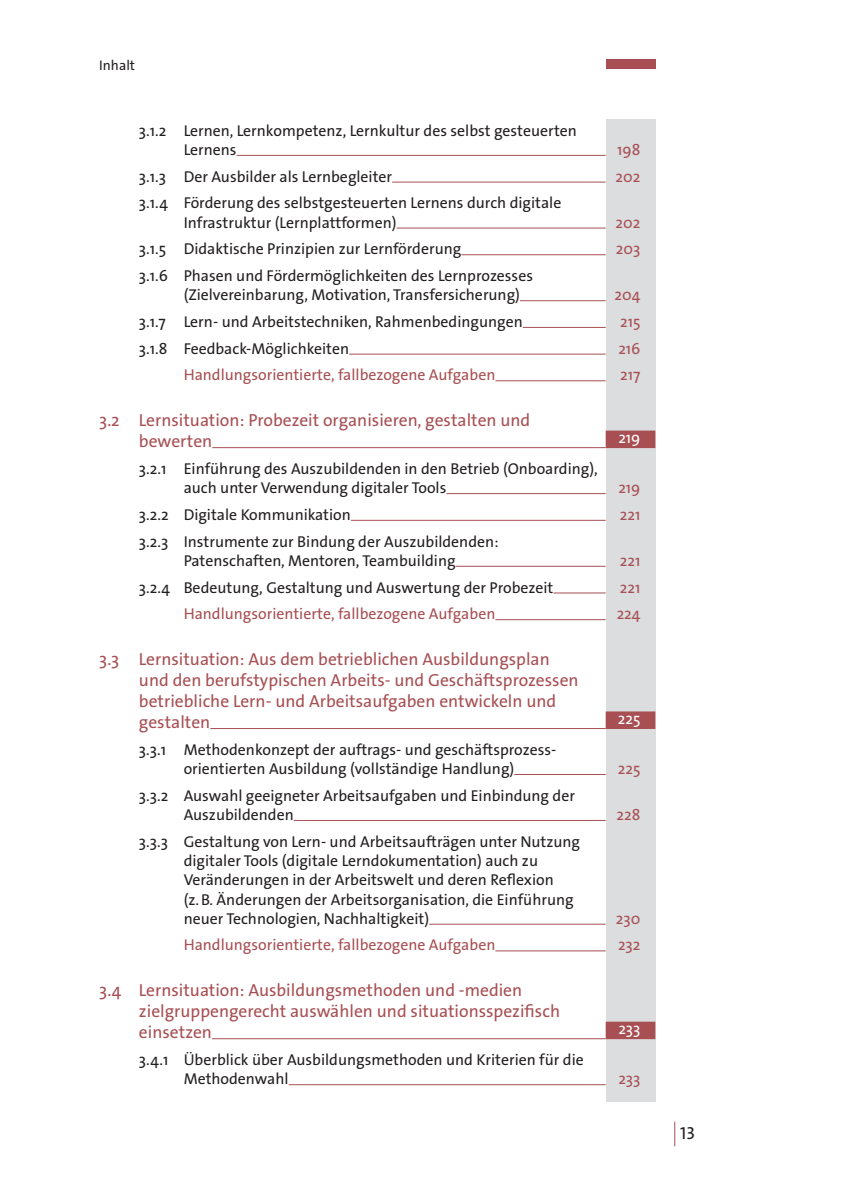
<style>
.page{position:relative;width:844px;height:1191px;background:#fff}
.page>*{position:absolute;margin:0;border:0;box-sizing:border-box;transform-origin:0 0}
.t1{font:17.5px/21px "The Sans Os F";color:#a74f53}
.t2{font:17.5px "The Sans Os F";color:#231f20}
.t3{font:15.75px/19.2px "The Sans Os F";color:#231f20}
.t4{font:15.75px "The Sans Os F";color:#a74f53}
.t5{font:15.75px "The Sans Os F";color:#fff}
.t6{font:14px "The Sans Os F";color:#231f20}
</style>
<div class="page">
<div style="left:605px;top:59px;width:50px;height:10px;background:#a74f53"></div>
<svg style="left:674px;top:1121px;width:1px;height:25px"></svg>
<div style="left:605px;top:119px;width:50px;height:982px;background:#dcdddf"></div>
<hr style="left:236px;top:155px;width:369px;height:1px;background:#a74f53">
<hr style="left:392px;top:182px;width:213px;height:1px;background:#a74f53">
<hr style="left:396px;top:228px;width:209px;height:1px;background:#a74f53">
<hr style="left:461px;top:254px;width:144px;height:1px;background:#a74f53">
<hr style="left:520px;top:300px;width:85px;height:1px;background:#a74f53">
<hr style="left:522px;top:327px;width:83px;height:1px;background:#a74f53">
<hr style="left:349px;top:354px;width:256px;height:1px;background:#a74f53">
<hr style="left:495px;top:380px;width:110px;height:1px;background:#a74f53">
<hr style="left:212px;top:447px;width:393px;height:1px;background:#a74f53">
<div style="left:605px;top:430px;width:50px;height:18px;background:#a74f53"></div>
<hr style="left:446px;top:493px;width:159px;height:1px;background:#a74f53">
<hr style="left:351px;top:520px;width:254px;height:1px;background:#a74f53">
<hr style="left:455px;top:566px;width:150px;height:1px;background:#a74f53">
<hr style="left:553px;top:592px;width:52px;height:1px;background:#a74f53">
<hr style="left:495px;top:619px;width:110px;height:1px;background:#a74f53">
<hr style="left:210px;top:728px;width:395px;height:1px;background:#a74f53">
<div style="left:605px;top:711px;width:50px;height:18px;background:#a74f53"></div>
<hr style="left:514px;top:774px;width:91px;height:1px;background:#a74f53">
<hr style="left:294px;top:820px;width:311px;height:1px;background:#a74f53">
<hr style="left:429px;top:923px;width:176px;height:1px;background:#a74f53">
<hr style="left:495px;top:950px;width:110px;height:1px;background:#a74f53">
<hr style="left:212px;top:1038px;width:393px;height:1px;background:#a74f53">
<div style="left:605px;top:1021px;width:50px;height:18px;background:#a74f53"></div>
<hr style="left:288px;top:1084px;width:317px;height:1px;background:#a74f53">
<p class="t6" style="left:99px;top:56px;width:37px">Inhalt</p>
<p class="t3" style="left:184px;top:121px;width:394px;text-indent:-45px">3.1.2 Lernen, Lernkompetenz, Lernkultur des selbst gesteuerten<br>Lernens</p>
<p class="t4" style="left:617px;top:139px;width:25px">198</p>
<p class="t3" style="left:139px;top:167px;width:254px">3.1.3 Der Ausbilder als Lernbegleiter</p>
<p class="t4" style="left:615px;top:166px;width:26px">202</p>
<p class="t3" style="left:184px;top:193px;width:379px;text-indent:-45px">3.1.4 Förderung des selbstgesteuerten Lernens durch digitale<br>Infrastruktur (Lernplattformen)</p>
<p class="t4" style="left:615px;top:212px;width:26px">202</p>
<p class="t3" style="left:139px;top:239px;width:324px">3.1.5 Didaktische Prinzipien zur Lernförderung</p>
<p class="t4" style="left:615px;top:239px;width:26px">203</p>
<p class="t3" style="left:184px;top:266px;width:351px;text-indent:-45px">3.1.6 Phasen und Fördermöglichkeiten des Lernprozesses (Zielvereinbarung, Motivation, Transfersicherung)</p>
<p class="t4" style="left:614px;top:285px;width:27px">204</p>
<p class="t3" style="left:139px;top:312px;width:385px">3.1.7 Lern- und Arbeitstechniken, Rahmenbedingungen</p>
<p class="t4" style="left:620px;top:311px;width:22px">215</p>
<p class="t3" style="left:139px;top:339px;width:212px">3.1.8 Feedback-Möglichkeiten</p>
<p class="t4" style="left:618px;top:338px;width:24px">216</p>
<p class="t4" style="left:184px;top:365px;width:313px">Handlungsorientierte, fallbezogene Aufgaben</p>
<p class="t4" style="left:620px;top:365px;width:22px">217</p>
<p class="t1" style="left:139px;top:410px;width:393px;text-indent:-40px">3.2 Lernsituation: Probezeit organisieren, gestalten und bewerten</p>
<p class="t5" style="left:618px;top:427px;width:24px">219</p>
<p class="t3" style="left:184px;top:459px;width:415px;text-indent:-45px">3.2.1 Einführung des Auszubildenden in den Betrieb (Onboarding), auch unter Verwendung digitaler Tools</p>
<p class="t4" style="left:618px;top:478px;width:24px">219</p>
<p class="t3" style="left:139px;top:505px;width:213px">3.2.2 Digitale Kommunikation</p>
<p class="t4" style="left:619px;top:504px;width:22px">221</p>
<p class="t3" style="left:139px;top:532px;width:361px;text-align:center">3.2.3 Instrumente zur Bindung der Auszubildenden:<br>Patenschaften, Mentoren, Teambuilding</p>
<p class="t4" style="left:619px;top:550px;width:22px">221</p>
<p class="t3" style="left:139px;top:577px;width:415px">3.2.4 Bedeutung, Gestaltung und Auswertung der Probezeit</p>
<p class="t4" style="left:619px;top:577px;width:22px">221</p>
<p class="t4" style="left:184px;top:604px;width:313px">Handlungsorientierte, fallbezogene Aufgaben</p>
<p class="t4" style="left:616px;top:604px;width:25px">224</p>
<p class="t1" style="left:139px;top:649px;width:441px;text-indent:-40px">3.3 Lernsituation: Aus dem betrieblichen Ausbildungsplan und den berufstypischen Arbeits- und Geschäftsprozessen betriebliche Lern- und Arbeitsaufgaben entwickeln und gestalten</p>
<p class="t5" style="left:617px;top:708px;width:24px">225</p>
<p class="t3" style="left:139px;top:740px;width:417px;text-align:center">3.3.1 Methodenkonzept der auftrags- und geschäftsprozess&shy;orientierten Ausbildung (vollständige Handlung)</p>
<p class="t3" style="left:184px;top:786px;width:392px;text-indent:-45px">3.3.2 Auswahl geeigneter Arbeitsaufgaben und Einbindung der<br>Auszubildenden</p>
<p class="t3" style="left:184px;top:832px;width:398px;text-indent:-45px">3.3.3 Gestaltung von Lern- und Arbeitsaufträgen unter Nutzung digitaler Tools (digitale Lerndokumentation) auch zu Veränderungen in der Arbeitswelt und deren Reflexion (z.B. Änderungen der Arbeitsorganisation, die Einführung neuer Technologien, Nachhaltigkeit)</p>
<p class="t4" style="left:617px;top:758px;width:24px">225</p>
<p class="t4" style="left:616px;top:804px;width:25px">228</p>
<p class="t4" style="left:615px;top:908px;width:26px">230</p>
<p class="t4" style="left:184px;top:935px;width:313px">Handlungsorientierte, fallbezogene Aufgaben</p>
<p class="t4" style="left:617px;top:935px;width:24px">232</p>
<p class="t1" style="left:139px;top:980px;width:422px;text-indent:-40px">3.4 Lernsituation: Ausbildungsmethoden und -medien zielgruppengerecht auswählen und situationsspezifisch einsetzen</p>
<p class="t5" style="left:618px;top:1018px;width:24px">233</p>
<p class="t3" style="left:184px;top:1050px;width:401px;text-indent:-45px">3.4.1 Überblick über Ausbildungsmethoden und Kriterien für die<br>Methodenwahl</p>
<p class="t4" style="left:618px;top:1068px;width:24px">233</p>
<p class="t2" style="left:680px;top:1122px;width:16px">13</p>
</div>
